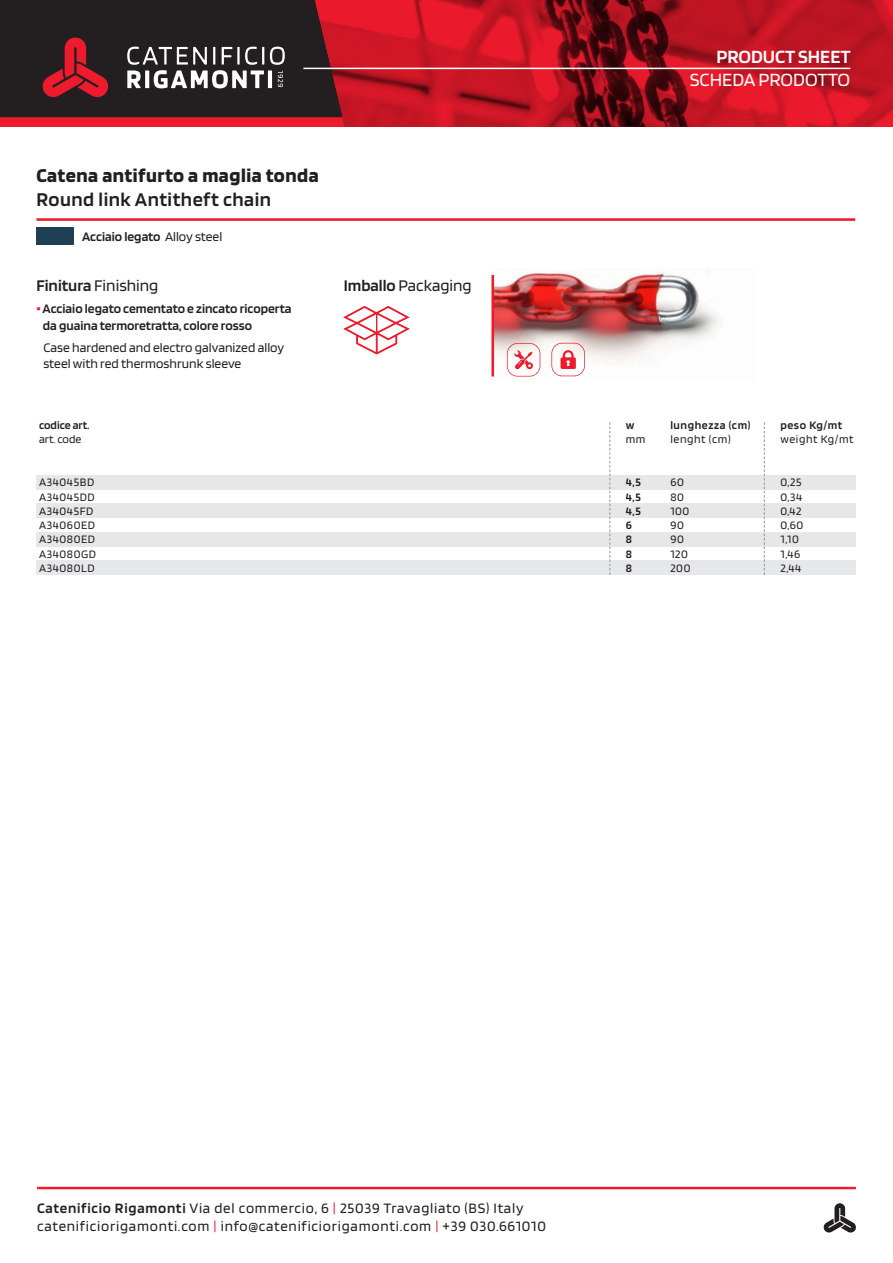
<style>
.page{position:relative;width:893px;height:1263px;background:#fff}
.page>*{position:absolute;margin:0;border:0;box-sizing:border-box;transform-origin:0 0}
.t1{font:700 20.4px "Blinker";letter-spacing:.025em;color:#231f20}
.t2{font:600 20.4px "Blinker";letter-spacing:.025em;color:#231f20}
.t3{font:19.5px "Blinker";color:#fff}
.t4{font:600 19.5px "Blinker";color:#fff}
.t5{font:16.95px "Blinker";color:#231f20}
.t6{font:15px/18px "Blinker";letter-spacing:.05em;color:#231f20}
.t7{font:600 13.65px "Blinker";color:#231f20}
.t8{font:13.65px "Blinker";color:#231f20}
.t9{font:11.85px "Blinker";letter-spacing:.05em;color:#231f20}
.t10{font:600 11.85px "Blinker";letter-spacing:.05em;color:#231f20}
.t11{font:600 11.85px "Blinker";color:#231f20}
.s1{font-weight:400}
.s2{font-weight:600}
.s3{font-weight:800;color:#ee1b2d}
.s4{color:#ee1b2d}
</style>
<div class="page">
<svg style="left:0;top:0;width:893px;height:127px;background:#b81522"></svg>
<svg style="left:0;top:0;width:342px;height:117px;background:#3c2a2c"></svg>
<hr style="left:303px;top:68px;width:547px;height:1px;background:#fff">
<hr style="left:37px;top:1187px;width:819px;height:2px;background:#ee1b2d">
<svg style="left:823px;top:1203px;width:33px;height:30px"></svg>
<img style="left:494px;top:268px;width:225px;height:109px">
<div style="left:37px;top:561px;width:819px;height:14px;background:#e6e7e9"></div>
<hr style="left:36px;top:218px;width:819px;height:3px;background:#ee1b2d">
<div style="left:37px;top:475px;width:819px;height:14px;background:#e6e7e9"></div>
<div style="left:37px;top:503px;width:819px;height:15px;background:#e6e7e9"></div>
<div style="left:37px;top:532px;width:819px;height:14px;background:#e6e7e9"></div>
<hr style="left:491px;top:275px;width:3px;height:101px;background:#ee1b2d">
<svg style="left:764px;top:422px;width:1px;height:153px"></svg>
<svg style="left:609px;top:422px;width:1px;height:153px"></svg>
<div style="left:36px;top:228px;width:38px;height:17px;background:#1d4054"></div>
<svg style="left:507px;top:343px;width:33px;height:33px"></svg>
<svg style="left:551px;top:343px;width:34px;height:33px"></svg>
<svg style="left:343px;top:306px;width:67px;height:48px"></svg>
<p class="t1" style="left:36px;top:164px;width:284px">Catena antifurto a maglia tonda</p>
<p class="t2" style="left:36px;top:189px;width:236px">Round link Antitheft chain</p>
<p class="t7" style="left:82px;top:229px;width:142px">Acciaio legato <span class="s1">Alloy steel</span></p>
<p class="t5" style="left:36px;top:277px;width:124px"><span class="s2">Finitura</span> Finishing</p>
<p class="t7" style="left:36px;top:302px;width:257px"><span class="s3">•</span> Acciaio legato cementato e zincato ricoperta</p>
<p class="t7" style="left:43px;top:318px;width:211px">da guaina termoretratta, colore rosso</p>
<p class="t8" style="left:43px;top:340px;width:242px">Case hardened and electro galvanized alloy</p>
<p class="t8" style="left:43px;top:357px;width:200px">steel with red thermoshrunk sleeve</p>
<p class="t11" style="left:39px;top:419px;width:52px">codice art.</p>
<p class="t9" style="left:39px;top:433px;width:44px">art. code</p>
<p class="t9" style="left:39px;top:476px;width:57px">A34045BD</p>
<p class="t9" style="left:39px;top:491px;width:57px">A34045DD</p>
<p class="t9" style="left:39px;top:505px;width:56px">A34045FD</p>
<p class="t9" style="left:39px;top:519px;width:58px">A34060ED</p>
<p class="t9" style="left:39px;top:533px;width:58px">A34080ED</p>
<p class="t9" style="left:39px;top:548px;width:59px">A34080GD</p>
<p class="t9" style="left:39px;top:562px;width:57px">A34080LD</p>
<p class="t5" style="left:344px;top:277px;width:129px"><span class="s2">Imballo</span> Packaging</p>
<h2 class="t4" style="left:716px;top:46px;width:136px">PRODUCT SHEET</h2>
<h2 class="t3" style="left:690px;top:70px;width:162px">SCHEDA PRODOTTO</h2>
<p class="t10" style="left:626px;top:419px;width:10px">w</p>
<p class="t9" style="left:626px;top:433px;width:21px">mm</p>
<p class="t10" style="left:626px;top:476px;width:16px">4,5</p>
<p class="t10" style="left:626px;top:491px;width:16px">4,5</p>
<p class="t10" style="left:626px;top:505px;width:16px">4,5</p>
<p class="t10" style="left:626px;top:519px;width:8px">6</p>
<p class="t10" style="left:626px;top:533px;width:8px">8</p>
<p class="t10" style="left:626px;top:548px;width:8px">8</p>
<p class="t10" style="left:626px;top:562px;width:8px">8</p>
<p class="t10" style="left:670px;top:419px;width:82px">lunghezza (cm)</p>
<p class="t9" style="left:670px;top:433px;width:62px">lenght (cm)</p>
<p class="t9" style="left:670px;top:476px;width:15px">60</p>
<p class="t9" style="left:670px;top:491px;width:15px">80</p>
<p class="t9" style="left:670px;top:505px;width:21px">100</p>
<p class="t9" style="left:670px;top:519px;width:15px">90</p>
<p class="t9" style="left:670px;top:533px;width:15px">90</p>
<p class="t9" style="left:670px;top:548px;width:19px">120</p>
<p class="t9" style="left:670px;top:562px;width:22px">200</p>
<p class="t10" style="left:780px;top:419px;width:63px">peso Kg/mt</p>
<p class="t9" style="left:780px;top:433px;width:75px">weight Kg/mt</p>
<p class="t9" style="left:780px;top:476px;width:23px">0,25</p>
<p class="t9" style="left:780px;top:491px;width:23px">0,34</p>
<p class="t9" style="left:780px;top:505px;width:23px">0,42</p>
<p class="t9" style="left:780px;top:519px;width:25px">0,60</p>
<p class="t9" style="left:780px;top:533px;width:20px">1,10</p>
<p class="t9" style="left:780px;top:548px;width:21px">1,46</p>
<p class="t9" style="left:780px;top:562px;width:22px">2,44</p>
<p class="t6" style="left:37px;top:1200px;width:510px"><span class="s2">Catenificio Rigamonti</span> Via del commercio, 6 <span class="s4">|</span> 25039 Travagliato (BS) Italy catenificiorigamonti.com <span class="s4">|</span> info@catenificiorigamonti.com <span class="s4">|</span> +39 030.661010</p>
</div>
